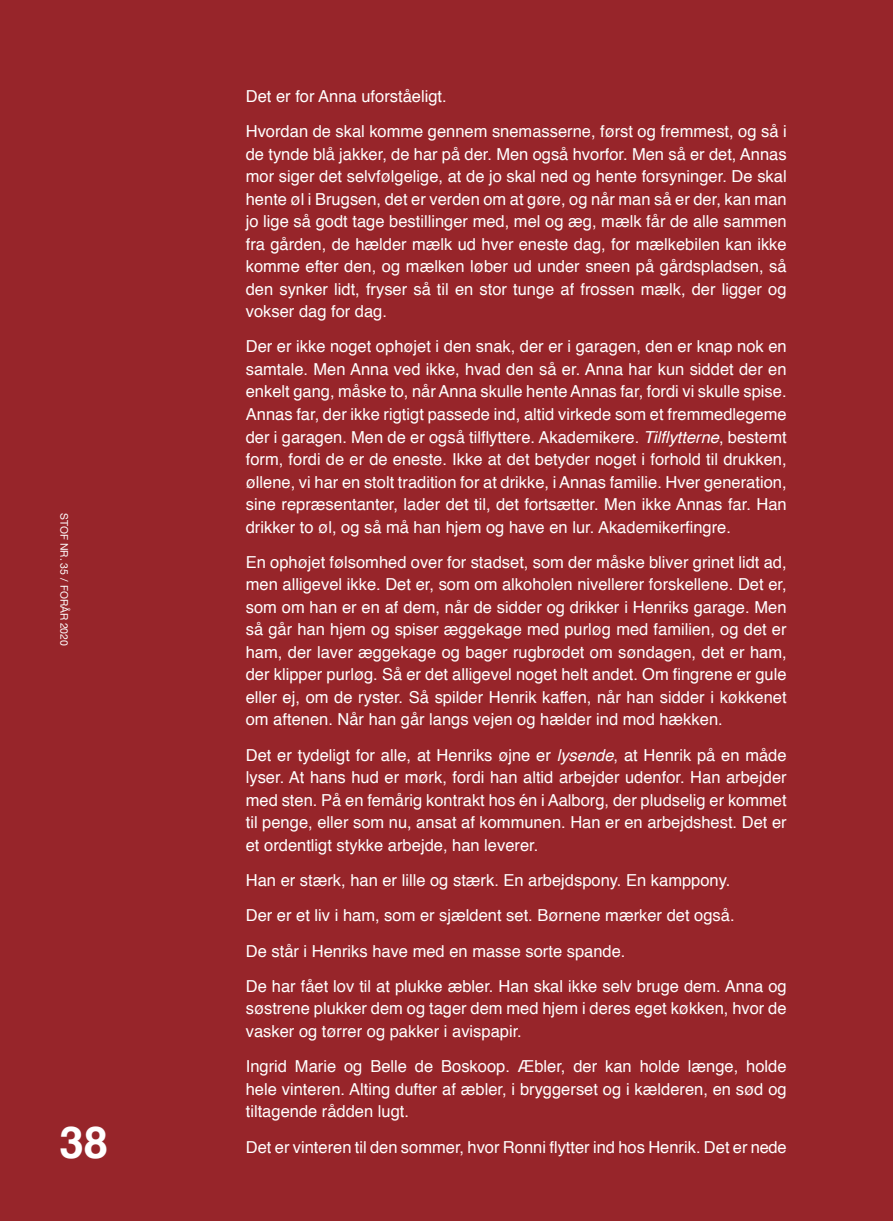
<style>
.page{position:relative;width:893px;height:1221px;background:#fff}
.page>*{position:absolute;margin:0;border:0;box-sizing:border-box;transform-origin:0 0}
.t1{font:700 43.95px "Helvetica";color:#fff}
.t2{font:16.5px/22.5px "Helvetica";color:#fff;text-align:justify}
.t3{font:10.5px "Helvetica Neue";color:#fff}
.s1{font-style:italic}
</style>
<div class="page">
<div style="left:0;top:0;width:893px;height:1220px;background:#97252a"></div>
<p class="t3" style="left:72px;top:513px;width:134px;rotate:90deg">STOF NR. 35 / FORÅR 2020</p>
<h1 class="t1" style="left:60px;top:1106px;width:50px">38</h1>
<p class="t2" style="left:246px;top:79px;width:542px;line-height:35.2px">Det er for Anna uforståeligt.<br>Hvordan de skal komme gennem snemasserne, først og fremmest, og så i</p>
<p class="t2" style="left:246px;top:143px;width:542px">de tynde blå jakker, de har på der. Men også hvorfor. Men så er det, Annas mor siger det selvfølgelige, at de jo skal ned og hente forsyninger. De skal hente øl i Brugsen, det er verden om at gøre, og når man så er der, kan man jo lige så godt tage bestillinger med, mel og æg, mælk får de alle sammen fra gården, de hælder mælk ud hver eneste dag, for mælkebilen kan ikke komme efter den, og mælken løber ud under sneen på gårdspladsen, så den synker lidt, fryser så til en stor tunge af frossen mælk, der ligger og vokser dag for dag.</p>
<p class="t2" style="left:246px;top:336px;width:542px">Der er ikke noget ophøjet i den snak, der er i garagen, den er knap nok en samtale. Men Anna ved ikke, hvad den så er. Anna har kun siddet der en enkelt gang, måske to, når Anna skulle hente Annas far, fordi vi skulle spise.<br>Annas far, der ikke rigtigt passede ind, altid virkede som et fremmedlegeme der i garagen. Men de er også tilflyttere. Akademikere. <span class="s1">Tilflytterne</span>, bestemt form, fordi de er de eneste. Ikke at det betyder noget i forhold til drukken, øllene, vi har en stolt tradition for at drikke, i Annas familie. Hver generation, sine repræsentanter, lader det til, det fortsætter. Men ikke Annas far. Han drikker to øl, og så må han hjem og have en lur. Akademikerfingre.</p>
<p class="t2" style="left:246px;top:551px;width:542px">En ophøjet følsomhed over for stadset, som der måske bliver grinet lidt ad, men alligevel ikke. Det er, som om alkoholen nivellerer forskellene. Det er, som om han er en af dem, når de sidder og drikker i Henriks garage. Men så går han hjem og spiser æggekage med purløg med familien, og det er ham, der laver æggekage og bager rugbrødet om søndagen, det er ham, der klipper purløg. Så er det alligevel noget helt andet. Om fingrene er gule eller ej, om de ryster. Så spilder Henrik kaffen, når han sidder i køkkenet om aftenen. Når han går langs vejen og hælder ind mod hækken.</p>
<p class="t2" style="left:246px;top:744px;width:542px">Det er tydeligt for alle, at Henriks øjne er <span class="s1">lysende</span>, at Henrik på en måde lyser. At hans hud er mørk, fordi han altid arbejder udenfor. Han arbejder med sten. På en femårig kontrakt hos én i Aalborg, der pludselig er kommet til penge, eller som nu, ansat af kommunen. Han er en arbejdshest. Det er et ordentligt stykke arbejde, han leverer.</p>
<p class="t2" style="left:246px;top:863px;width:542px;line-height:35.2px;text-align:left">Han er stærk, han er lille og stærk. En arbejdspony. En kamppony.<br>Der er et liv i ham, som er sjældent set. Børnene mærker det også.<br>De står i Henriks have med en masse sorte spande.<br>De har fået lov til at plukke æbler. Han skal ikke selv bruge dem. Anna og</p>
<p class="t2" style="left:246px;top:997px;width:542px">søstrene plukker dem og tager dem med hjem i deres eget køkken, hvor de vasker og tørrer og pakker i avispapir.</p>
<p class="t2" style="left:246px;top:1055px;width:542px">Ingrid Marie og Belle de Boskoop. Æbler, der kan holde længe, holde hele vinteren. Alting dufter af æbler, i bryggerset og i kælderen, en sød og tiltagende rådden lugt.</p>
<p class="t2" style="left:246px;top:1135px;width:542px">Det er vinteren til den sommer, hvor Ronni flytter ind hos Henrik. Det er nede</p>
</div>
